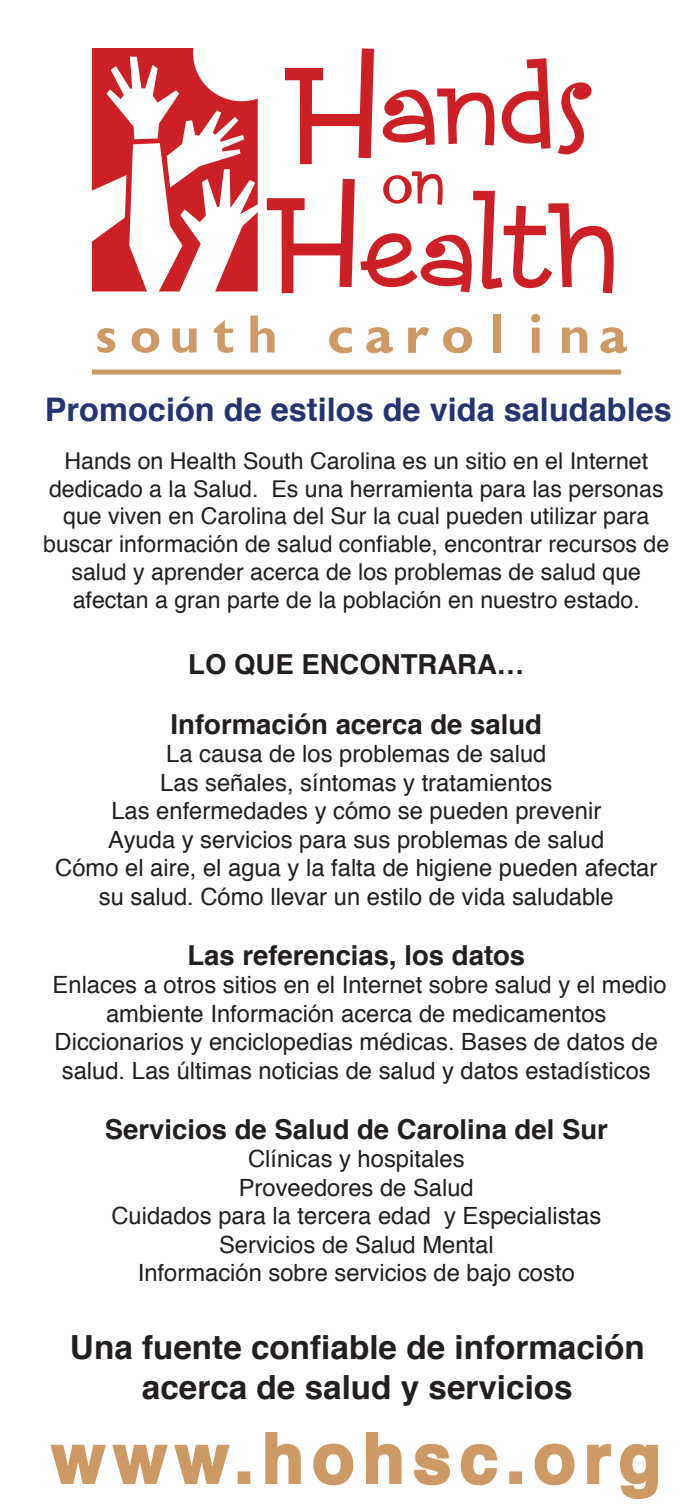
<style>
.page{position:relative;width:695px;height:1511px;background:#fff}
.page>*{position:absolute;margin:0;border:0;box-sizing:border-box;transform-origin:0 0}
.t1{font:700 69px "Helvetica";letter-spacing:.12em;color:#cd9965}
.t2{font:700 33.25px/40px "Helvetica";color:#231f20;text-align:center}
.t3{font:700 32.5px "Helvetica";color:#243473}
.t4{font:700 27.5px/60px "Helvetica";color:#231f20;text-align:center}
.t5{font:23.75px/28.5px "Helvetica";color:#231f20;text-align:center}
.t6{font:23px/27.8px "Helvetica";color:#231f20;text-align:center}
</style>
<div class="page">
<div style="left:92px;top:369px;width:529px;height:5px;background:#cd9965"></div>
<svg style="left:92px;top:48px;width:166px;height:243px"></svg>
<svg style="left:285px;top:48px;width:89px;height:116px"></svg>
<svg style="left:501px;top:58px;width:49px;height:91px"></svg>
<svg style="left:558px;top:82px;width:33px;height:72px"></svg>
<svg style="left:382px;top:88px;width:113px;height:57px"></svg>
<svg style="left:267px;top:171px;width:347px;height:122px"></svg>
<svg style="left:97px;top:328px;width:18px;height:25px"></svg>
<svg style="left:132px;top:328px;width:27px;height:25px"></svg>
<svg style="left:172px;top:328px;width:24px;height:25px"></svg>
<svg style="left:214px;top:320px;width:19px;height:33px"></svg>
<svg style="left:250px;top:315px;width:25px;height:37px"></svg>
<svg style="left:329px;top:327px;width:23px;height:26px"></svg>
<svg style="left:366px;top:327px;width:27px;height:26px"></svg>
<svg style="left:408px;top:327px;width:21px;height:26px"></svg>
<svg style="left:443px;top:327px;width:29px;height:26px"></svg>
<div style="left:493px;top:314px;width:7px;height:39px;background:#cd9965"></div>
<svg style="left:531px;top:314px;width:9px;height:39px"></svg>
<svg style="left:562px;top:327px;width:25px;height:26px"></svg>
<svg style="left:600px;top:327px;width:27px;height:26px"></svg>
<svg style="left:50px;top:1444px;width:180px;height:40px"></svg>
<div style="left:238px;top:1471px;width:12px;height:12px;border:2px solid #cd9965"></div>
<svg style="left:265px;top:1432px;width:36px;height:52px"></svg>
<svg style="left:313px;top:1443px;width:41px;height:43px"></svg>
<svg style="left:366px;top:1432px;width:36px;height:52px"></svg>
<svg style="left:414px;top:1443px;width:36px;height:43px"></svg>
<svg style="left:460px;top:1444px;width:38px;height:42px"></svg>
<div style="left:509px;top:1471px;width:13px;height:12px;border:2px solid #cd9965"></div>
<svg style="left:534px;top:1443px;width:41px;height:43px"></svg>
<svg style="left:587px;top:1444px;width:24px;height:40px"></svg>
<svg style="left:620px;top:1444px;width:38px;height:55px"></svg>
<h3 class="t3" style="left:45px;top:383px;width:628px">Promoción de estilos de vida saludables</h3>
<p class="t6" style="left:43px;top:447px;width:627px">Hands on Health South Carolina es un sitio en el Internet dedicado a la Salud. Es una herramienta para las personas que viven en Carolina del Sur la cual pueden utilizar para buscar información de salud confiable, encontrar recursos de salud y aprender acerca de los problemas de salud que afectan a gran parte de la población en nuestro estado.</p>
<p class="t4" style="left:171px;top:634px;width:373px">LO QUE ENCONTRARA…<br>Información acerca de salud</p>
<p class="t5" style="left:55px;top:740px;width:603px">La causa de los problemas de salud<br>Las señales, síntomas y tratamientos<br>Las enfermedades y cómo se pueden prevenir<br>Ayuda y servicios para sus problemas de salud<br>Cómo el aire, el agua y la falta de higiene pueden afectar su salud. Cómo llevar un estilo de vida saludable</p>
<p class="t4" style="left:187px;top:925px;width:339px">Las referencias, los datos</p>
<p class="t5" style="left:53px;top:971px;width:615px">Enlaces a otros sitios en el Internet sobre salud y el medio ambiente Información acerca de medicamentos Diccionarios y enciclopedias médicas. Bases de datos de salud. Las últimas noticias de salud y datos estadísticos</p>
<p class="t4" style="left:105px;top:1099px;width:504px">Servicios de Salud de Carolina del Sur</p>
<p class="t5" style="left:111px;top:1145px;width:491px">Clínicas y hospitales<br>Proveedores de Salud<br>Cuidados para la tercera edad y Especialistas<br>Servicios de Salud Mental<br>Información sobre servicios de bajo costo</p>
<h2 class="t2" style="left:70px;top:1327px;width:576px">Una fuente confiable de información acerca de salud y servicios</h2>
<h1 class="t1" style="left:52px;top:1402px;width:611px">www.hohsc.org</h1>
</div>
